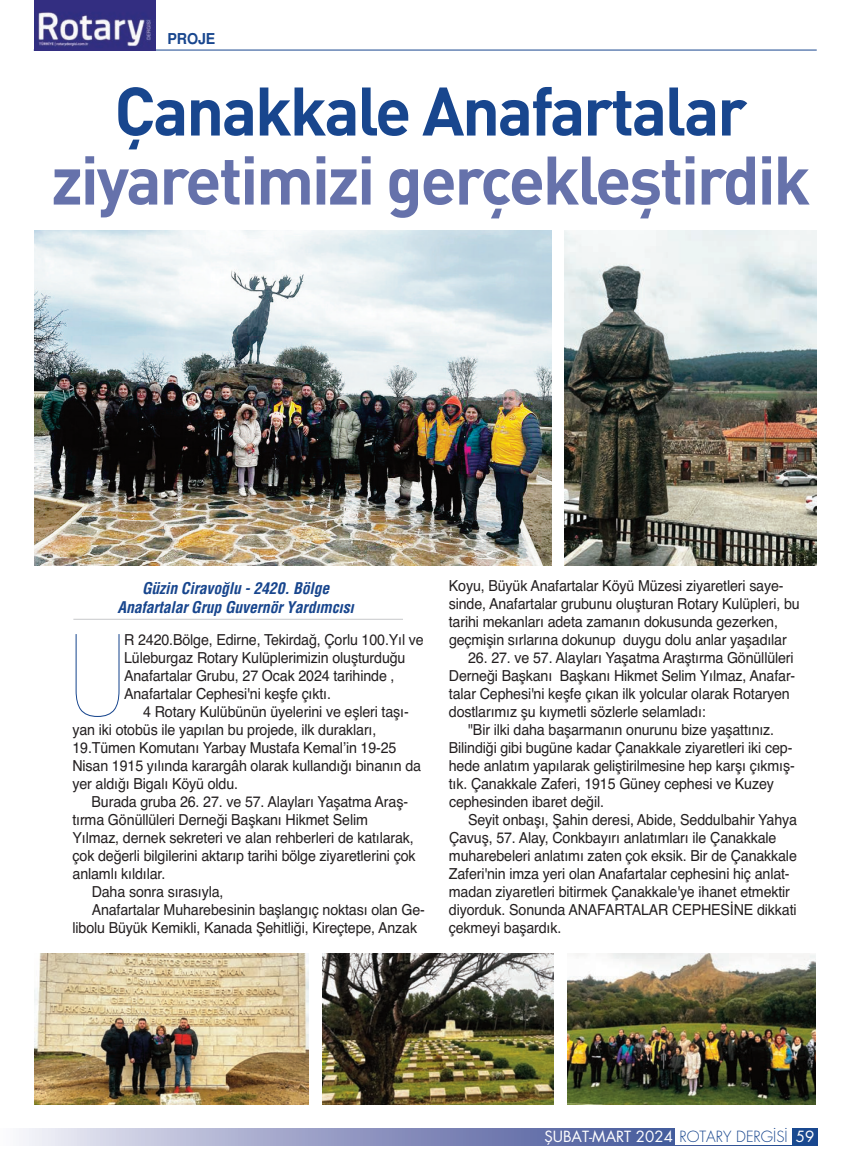
<style>
.page{position:relative;width:851px;height:1170px;background:#fff}
.page>*{position:absolute;margin:0;border:0;box-sizing:border-box;transform-origin:0 0}
.t1{font:300 106.8px "Elle Nova C Ultra";color:#18468e;scale:.95 1}
.t2{font:67.5px "DIM Bol";letter-spacing:-.035em;color:#6672ab}
.t3{font:67.5px "DIM Bol";letter-spacing:-.035em;color:#18468e}
.t4{font:italic 700 15.75px/18.9px "Helveticam Cond";letter-spacing:-.01em;color:#18468e;text-align:center}
.t5{font:15.15px/18px "Helvetica";letter-spacing:-.01em;color:#231f20;scale:.94 1}
.t6{font:15px "Futura Bookm";color:#fff}
.t7{font:700 15px "Helveticam";letter-spacing:-.005em;color:#18468e;scale:.95 1}
.s1{font-family:"Futura Lightm";color:#18468e}
</style>
<div class="page">
<svg style="left:23px;top:1128px;width:794px;height:16px;background:#919ac3"></svg>
<div style="left:674px;top:1127px;width:117px;height:18px;background:#fff"></div>
<img style="left:34px;top:230px;width:517px;height:335px">
<img style="left:34px;top:953px;width:274px;height:151px">
<img style="left:567px;top:953px;width:248px;height:151px">
<img style="left:322px;top:953px;width:231px;height:151px">
<img style="left:564px;top:230px;width:252px;height:335px">
<hr style="left:34px;top:50px;width:782px;height:1px;background:#18468e">
<img style="left:34px;top:0;width:121px;height:51px">
<hr style="left:73px;top:619px;width:330px;height:1px;background:#c7c8ca">
<p class="t7" style="left:167px;top:29px;width:52px">PROJE</p>
<h2 class="t3" style="left:114px;top:67px;width:634px">Çanakkale Anafartalar</h2>
<h2 class="t2" style="left:51px;top:136px;width:760px">ziyaretimizi gerçekleştirdik</h2>
<p class="t4" style="left:117px;top:578px;width:238px">Güzin Ciravoğlu - 2420. Bölge<br>Anafartalar Grup Guvernör Yardımcısı</p>
<p class="t5" style="left:124px;top:630px;width:320px">R 2420.Bölge, Edirne, Tekirdağ, Çorlu 100.Yıl ve Lüleburgaz Rotary Kulüplerimizin oluşturduğu Anafartalar Grubu, 27 Ocak 2024 tarihinde , Anafartalar Cephesi'ni keşfe çıktı.</p>
<p class="t5" style="left:72px;top:702px;width:372px;text-indent:71px">4 Rotary Kulübünün üyelerini ve eşleri taşı&shy;yan iki otobüs ile yapılan bu projede, ilk durakları, 19.Tümen Komutanı Yarbay Mustafa Kemal’in 19-25<br>Nisan 1915 yılında karargâh olarak kullandığı binanın da yer aldığı Bigalı Köyü oldu.</p>
<p class="t5" style="left:92px;top:792px;width:338px">Burada gruba 26. 27. ve 57. Alayları Yaşatma Araş-</p>
<p class="t5" style="left:72px;top:810px;width:316px">tırma Gönüllüleri Derneği Başkanı Hikmet Selim</p>
<p class="t5" style="left:73px;top:828px;width:364px">Yılmaz, dernek sekreteri ve alan rehberleri de katılarak,</p>
<p class="t5" style="left:73px;top:846px;width:366px">çok değerli bilgilerini aktarıp tarihi bölge ziyaretlerini çok</p>
<p class="t5" style="left:73px;top:864px;width:100px">anlamlı kıldılar.</p>
<p class="t5" style="left:92px;top:882px;width:142px">Daha sonra sırasıyla,</p>
<p class="t5" style="left:92px;top:900px;width:356px">Anafartalar Muharebesinin başlangıç noktası olan Ge-</p>
<p class="t5" style="left:72px;top:918px;width:368px">libolu Büyük Kemikli, Kanada Şehitliği, Kireçtepe, Anzak</p>
<h1 class="t1" style="left:70px;top:619px;width:60px">U</h1>
<p class="t5" style="left:449px;top:576px;width:375px">Koyu, Büyük Anafartalar Köyü Müzesi ziyaretleri saye&shy;sinde, Anafartalar grubunu oluşturan Rotary Kulüpleri, bu tarihi mekanları adeta zamanın dokusunda gezerken, geçmişin sırlarına dokunup duygu dolu anlar yaşadılar</p>
<p class="t5" style="left:449px;top:648px;width:370px;text-indent:19px">26. 27. ve 57. Alayları Yaşatma Araştırma Gönüllüleri Derneği Başkanı Başkanı Hikmet Selim Yılmaz, Anafar&shy;talar Cephesi'ni keşfe çıkan ilk yolcular olarak Rotaryen dostlarımız şu kıymetli sözlerle selamladı:</p>
<p class="t5" style="left:448px;top:720px;width:369px;text-indent:19px">"Bir ilki daha başarmanın onurunu bize yaşattınız.<br>Bilindiği gibi bugüne kadar Çanakkale ziyaretleri iki cep&shy;hede anlatım yapılarak geliştirilmesine hep karşı çıkmış&shy;tık. Çanakkale Zaferi, 1915 Güney cephesi ve Kuzey cephesinden ibaret değil.</p>
<p class="t5" style="left:449px;top:810px;width:372px;text-indent:19px">Seyit onbaşı, Şahin deresi, Abide, Seddulbahir Yahya Çavuş, 57. Alay, Conkbayırı anlatımları ile Çanakkale muharebeleri anlatımı zaten çok eksik. Bir de Çanakkale Zaferi'nin imza yeri olan Anafartalar cephesini hiç anlat&shy;madan ziyaretleri bitirmek Çanakkale'ye ihanet etmektir diyorduk. Sonunda ANAFARTALAR CEPHESİNE dikkati çekmeyi başardık.</p>
<p class="t6" style="left:544px;top:1126px;width:271px">ŞUBAT-MART 2024 <span class="s1">ROTARY DERGİSİ</span> 59</p>
</div>
